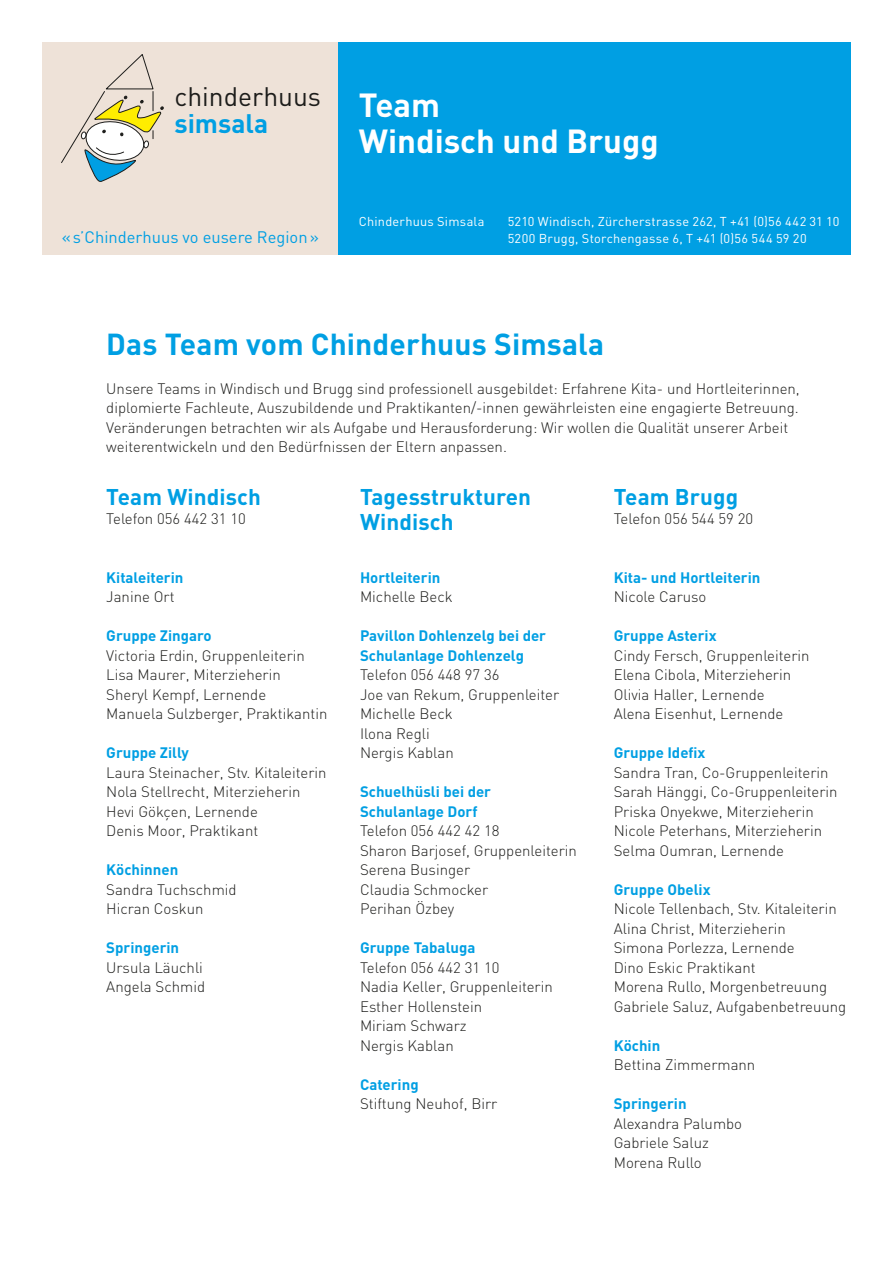
<style>
.page{position:relative;width:893px;height:1263px;background:#fff}
.page>*{position:absolute;margin:0;border:0;box-sizing:border-box;transform-origin:0 0}
.t1{font:700 33px/36px "DIN";color:#fff}
.Lauftext{font:700 30px "DIN";letter-spacing:.005em;color:#009fe3}
.t2{font:26.4px "DIN";color:#1d1d1b}
.t3{font:700 26.4px "DIN";color:#009fe3}
.t4{font:700 22.5px/25.5px "DIN";letter-spacing:.005em;color:#009fe3}
.t5{font:16.5px "DIN";color:#009fe3}
.t6{font:300 15px/19.5px "DIN";color:#1d1d1b}
.t7{font:700 15px/19.5px "DIN";color:#009fe3}
.Lauftext-2{font:12.75px "DIN";letter-spacing:.02em;color:#fff}
</style>
<div class="page">
<div style="left:338px;top:43px;width:512px;height:212px;background:#009fe3"></div>
<div style="left:43px;top:43px;width:295px;height:212px;background:#eee2d8"></div>
<svg style="left:61px;top:54px;width:103px;height:128px"></svg>
<p class="t2" style="left:174px;top:80px;width:148px">chinderhuus</p>
<p class="t3" style="left:174px;top:106px;width:95px">simsala</p>
<p class="t5" style="left:62px;top:227px;width:259px">« s’Chinderhuus vo eusere Region »</p>
<p class="t1" style="left:359px;top:86px;width:301px">Team<br>Windisch und Brugg</p>
<p class="Lauftext-2" style="left:359px;top:214px;width:127px">Chinderhuus Simsala</p>
<p class="Lauftext-2" style="left:508px;top:214px;width:333px">5210 Windisch, Zürcherstrasse 262, T +41 (0)56 442 31 10</p>
<p class="Lauftext-2" style="left:508px;top:231px;width:300px">5200 Brugg, Storchengasse 6, T +41 (0)56 544 59 20</p>
<p class="Lauftext" style="left:106px;top:324px;width:499px">Das Team vom Chinderhuus Simsala</p>
<p class="t6" style="left:106px;top:378px;width:695px">Unsere Teams in Windisch und Brugg sind professionell ausgebildet: Erfahrene Kita- und Hortleiterinnen, diplomierte Fachleute, Auszubildende und Praktikanten/-innen gewährleisten eine engagierte Betreuung.</p>
<p class="t6" style="left:106px;top:417px;width:683px">Veränderungen betrachten wir als Aufgabe und Herausforderung: Wir wollen die Qualität unserer Arbeit</p>
<p class="t6" style="left:106px;top:437px;width:402px">weiterentwickeln und den Bedürfnissen der Eltern anpassen.</p>
<p class="t4" style="left:106px;top:483px;width:156px">Team Windisch</p>
<p class="t6" style="left:106px;top:509px;width:141px">Telefon 056 442 31 10</p>
<p class="t4" style="left:360px;top:483px;width:173px">Tagesstrukturen<br>Windisch</p>
<p class="t4" style="left:614px;top:483px;width:126px">Team Brugg</p>
<p class="t6" style="left:614px;top:509px;width:141px">Telefon 056 544 59 20</p>
<p class="t7" style="left:106px;top:567px;width:79px">Kitaleiterin</p>
<p class="t6" style="left:106px;top:587px;width:70px">Janine Ort</p>
<p class="t7" style="left:106px;top:625px;width:107px">Gruppe Zingaro</p>
<p class="t6" style="left:106px;top:645px;width:200px">Victoria Erdin, Gruppenleiterin</p>
<p class="t6" style="left:106px;top:665px;width:176px">Lisa Maurer, Miterzieherin</p>
<p class="t6" style="left:106px;top:684px;width:161px">Sheryl Kempf, Lernende</p>
<p class="t6" style="left:106px;top:704px;width:223px">Manuela Sulzberger, Praktikantin</p>
<p class="t7" style="left:106px;top:742px;width:84px">Gruppe Zilly</p>
<p class="t6" style="left:106px;top:762px;width:222px">Laura Steinacher, Stv. Kitaleiterin</p>
<p class="t6" style="left:106px;top:782px;width:196px">Nola Stellrecht, Miterzieherin</p>
<p class="t6" style="left:106px;top:801px;width:153px">Hevi Gökçen, Lernende</p>
<p class="t6" style="left:106px;top:821px;width:153px">Denis Moor, Praktikant</p>
<p class="t7" style="left:106px;top:859px;width:73px">Köchinnen</p>
<p class="t6" style="left:106px;top:879px;width:132px">Sandra Tuchschmid</p>
<p class="t6" style="left:106px;top:899px;width:99px">Hicran Coskun</p>
<p class="t7" style="left:106px;top:937px;width:74px">Springerin</p>
<p class="t6" style="left:106px;top:957px;width:98px">Ursula Läuchli</p>
<p class="t6" style="left:106px;top:977px;width:100px">Angela Schmid</p>
<p class="t7" style="left:360px;top:567px;width:82px">Hortleiterin</p>
<p class="t6" style="left:360px;top:587px;width:94px">Michelle Beck</p>
<p class="t7" style="left:360px;top:625px;width:188px">Pavillon Dohlenzelg bei der</p>
<p class="t7" style="left:360px;top:645px;width:166px">Schulanlage Dohlenzelg</p>
<p class="t6" style="left:360px;top:665px;width:141px">Telefon 056 448 97 36</p>
<p class="t6" style="left:360px;top:684px;width:201px">Joe van Rekum, Gruppenleiter</p>
<p class="t6" style="left:360px;top:704px;width:94px">Michelle Beck</p>
<p class="t6" style="left:360px;top:723px;width:71px">Ilona Regli</p>
<p class="t6" style="left:360px;top:743px;width:95px">Nergis Kablan</p>
<p class="t7" style="left:360px;top:781px;width:133px">Schuelhüsli bei der<br>Schulanlage Dorf</p>
<p class="t6" style="left:360px;top:821px;width:141px">Telefon 056 442 42 18</p>
<p class="t6" style="left:360px;top:840px;width:218px">Sharon Barjosef, Gruppenleiterin</p>
<p class="t6" style="left:360px;top:860px;width:112px">Serena Businger</p>
<p class="t6" style="left:360px;top:879px;width:130px">Claudia Schmocker</p>
<p class="t6" style="left:360px;top:899px;width:96px">Perihan Özbey</p>
<p class="t7" style="left:360px;top:937px;width:117px">Gruppe Tabaluga</p>
<p class="t6" style="left:360px;top:957px;width:141px">Telefon 056 442 31 10</p>
<p class="t6" style="left:360px;top:977px;width:194px">Nadia Keller, Gruppenleiterin</p>
<p class="t6" style="left:360px;top:996px;width:124px">Esther Hollenstein</p>
<p class="t6" style="left:360px;top:1016px;width:108px">Miriam Schwarz</p>
<p class="t6" style="left:360px;top:1035px;width:95px">Nergis Kablan</p>
<p class="t7" style="left:360px;top:1074px;width:60px">Catering</p>
<p class="t6" style="left:360px;top:1094px;width:139px">Stiftung Neuhof, Birr</p>
<p class="t7" style="left:614px;top:567px;width:148px">Kita- und Hortleiterin</p>
<p class="t6" style="left:614px;top:587px;width:94px">Nicole Caruso</p>
<p class="t7" style="left:614px;top:625px;width:104px">Gruppe Asterix</p>
<p class="t6" style="left:614px;top:645px;width:197px">Cindy Fersch, Gruppenleiterin</p>
<p class="t6" style="left:614px;top:665px;width:179px">Elena Cibola, Miterzieherin</p>
<p class="t6" style="left:614px;top:684px;width:152px">Olivia Haller, Lernende</p>
<p class="t6" style="left:614px;top:704px;width:171px">Alena Eisenhut, Lernende</p>
<p class="t7" style="left:614px;top:742px;width:93px">Gruppe Idefix</p>
<p class="t6" style="left:614px;top:762px;width:216px">Sandra Tran, Co-Gruppenleiterin</p>
<p class="t6" style="left:614px;top:782px;width:225px">Sarah Hänggi, Co-Gruppenleiterin</p>
<p class="t6" style="left:614px;top:801px;width:202px">Priska Onyekwe, Miterzieherin</p>
<p class="t6" style="left:614px;top:821px;width:210px">Nicole Peterhans, Miterzieherin</p>
<p class="t6" style="left:614px;top:840px;width:172px">Selma Oumran, Lernende</p>
<p class="t7" style="left:614px;top:879px;width:98px">Gruppe Obelix</p>
<p class="t6" style="left:614px;top:899px;width:225px">Nicole Tellenbach, Stv. Kitaleiterin</p>
<p class="t6" style="left:614px;top:918px;width:174px">Alina Christ, Miterzieherin</p>
<p class="t6" style="left:614px;top:938px;width:182px">Simona Porlezza, Lernende</p>
<p class="t6" style="left:614px;top:957px;width:143px">Dino Eskic Praktikant</p>
<p class="t6" style="left:614px;top:977px;width:215px">Morena Rullo, Morgenbetreuung</p>
<p class="t6" style="left:614px;top:996px;width:234px">Gabriele Saluz, Aufgabenbetreuung</p>
<p class="t7" style="left:614px;top:1035px;width:48px">Köchin</p>
<p class="t6" style="left:614px;top:1055px;width:143px">Bettina Zimmermann</p>
<p class="t7" style="left:614px;top:1093px;width:74px">Springerin</p>
<p class="t6" style="left:614px;top:1113px;width:130px">Alexandra Palumbo</p>
<p class="t6" style="left:614px;top:1133px;width:97px">Gabriele Saluz</p>
<p class="t6" style="left:614px;top:1152px;width:90px">Morena Rullo</p>
</div>
